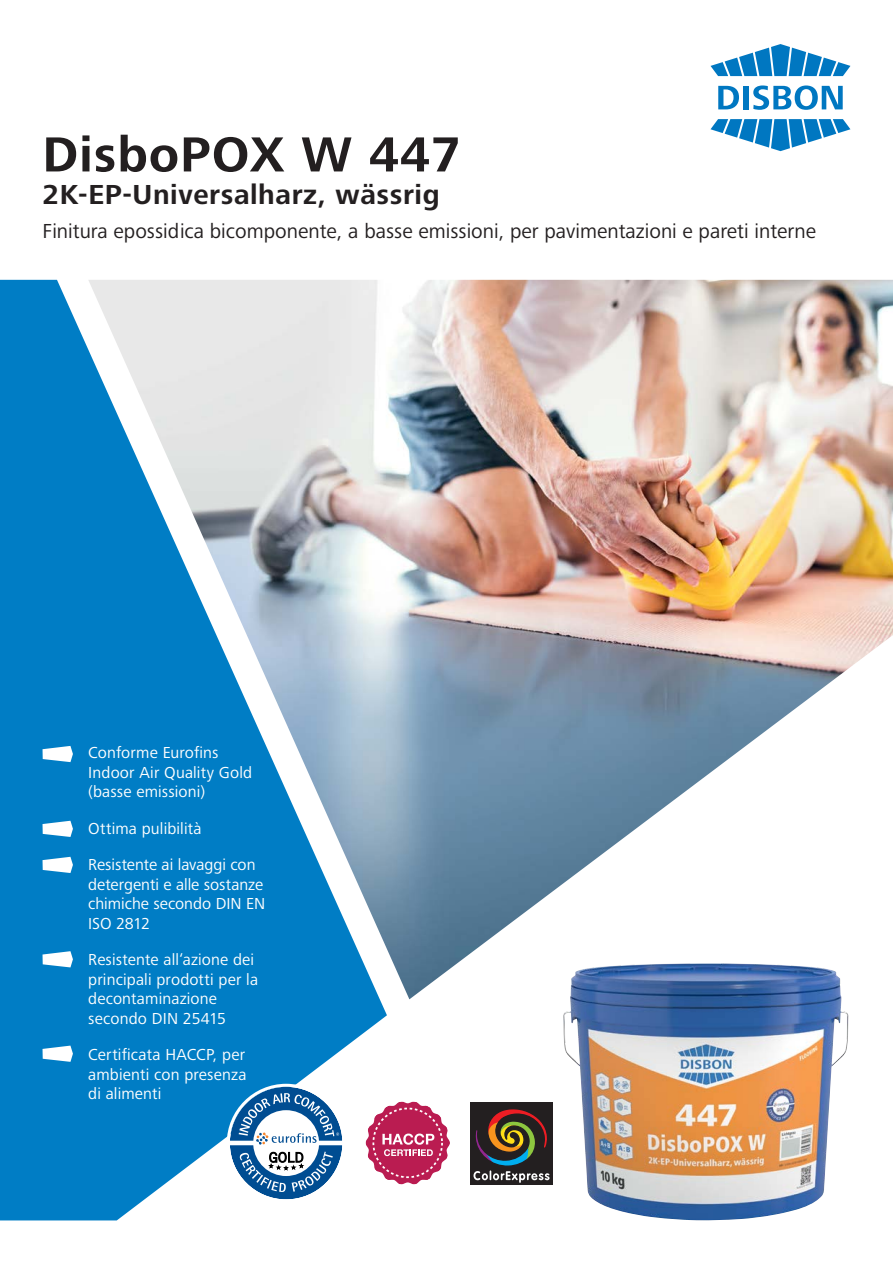
<style>
.page{position:relative;width:893px;height:1263px;background:#fff}
.page>*{position:absolute;margin:0;border:0;box-sizing:border-box;transform-origin:0 0}
.t1{font:700 51px "Frutiger Next Pro";letter-spacing:.02em;color:#231f20}
.t2{font:700 28.5px "Frutiger Next Pro";letter-spacing:.02em;color:#231f20}
.t3{font:21px "Frutiger Next Pro";color:#231f20}
.Zwischen_Headline{font:16.5px/19.5px "Frutiger Next Pro";letter-spacing:.005em;color:#fff}
</style>
<div class="page">
<svg style="left:0;top:280px;width:387px;height:940px;background:#1d8ccb"></svg>
<svg style="left:753px;top:85px;width:90px;height:25px"></svg>
<div style="left:743px;top:86px;width:6px;height:23px;background:#0077c1"></div>
<svg style="left:718px;top:86px;width:21px;height:23px"></svg>
<svg style="left:710px;top:44px;width:140px;height:32px"></svg>
<svg style="left:710px;top:119px;width:140px;height:32px"></svg>
<svg style="left:43px;top:746px;width:30px;height:16px"></svg>
<svg style="left:43px;top:821px;width:30px;height:16px"></svg>
<svg style="left:43px;top:857px;width:30px;height:16px"></svg>
<svg style="left:43px;top:1045px;width:30px;height:17px"></svg>
<svg style="left:43px;top:951px;width:30px;height:16px"></svg>
<div style="left:470px;top:1102px;width:83px;height:82px;background:#231f20"></div>
<svg style="left:473px;top:1109px;width:77px;height:74px"></svg>
<svg style="left:365px;top:1101px;width:84px;height:84px"></svg>
<div style="left:362px;top:1098px;width:91px;height:90px;border:3px solid #fff;border-radius:50%"></div>
<img style="left:88px;top:280px;width:805px;height:719px">
<svg style="left:230px;top:1087px;width:112px;height:112px"></svg>
<div style="left:227px;top:1084px;width:118px;height:118px;border:3px solid #fff;border-radius:50%"></div>
<img style="left:563px;top:963px;width:285px;height:258px">
<p class="t1" style="left:43px;top:125px;width:420px">DisboPOX W 447</p>
<p class="t2" style="left:43px;top:179px;width:399px">2K-EP-Universalharz, wässrig</p>
<p class="t3" style="left:43px;top:219px;width:775px">Finitura epossidica bicomponente, a basse emissioni, per pavimentazioni e pareti interne</p>
<p class="Zwischen_Headline" style="left:88px;top:743px;width:165px">Conforme Eurofins<br>Indoor Air Quality Gold (basse emissioni)</p>
<p class="Zwischen_Headline" style="left:88px;top:818px;width:115px">Ottima pulibilità</p>
<p class="Zwischen_Headline" style="left:88px;top:855px;width:178px">Resistente ai lavaggi con detergenti e alle sostanze chimiche secondo DIN EN<br>ISO 2812</p>
<p class="Zwischen_Headline" style="left:88px;top:950px;width:171px">Resistente all‘azione dei principali prodotti per la decontaminazione secondo DIN 25415</p>
<p class="Zwischen_Headline" style="left:88px;top:1045px;width:160px;text-align:justify">Certificata HACCP, per ambienti con presenza di alimenti</p>
</div>
